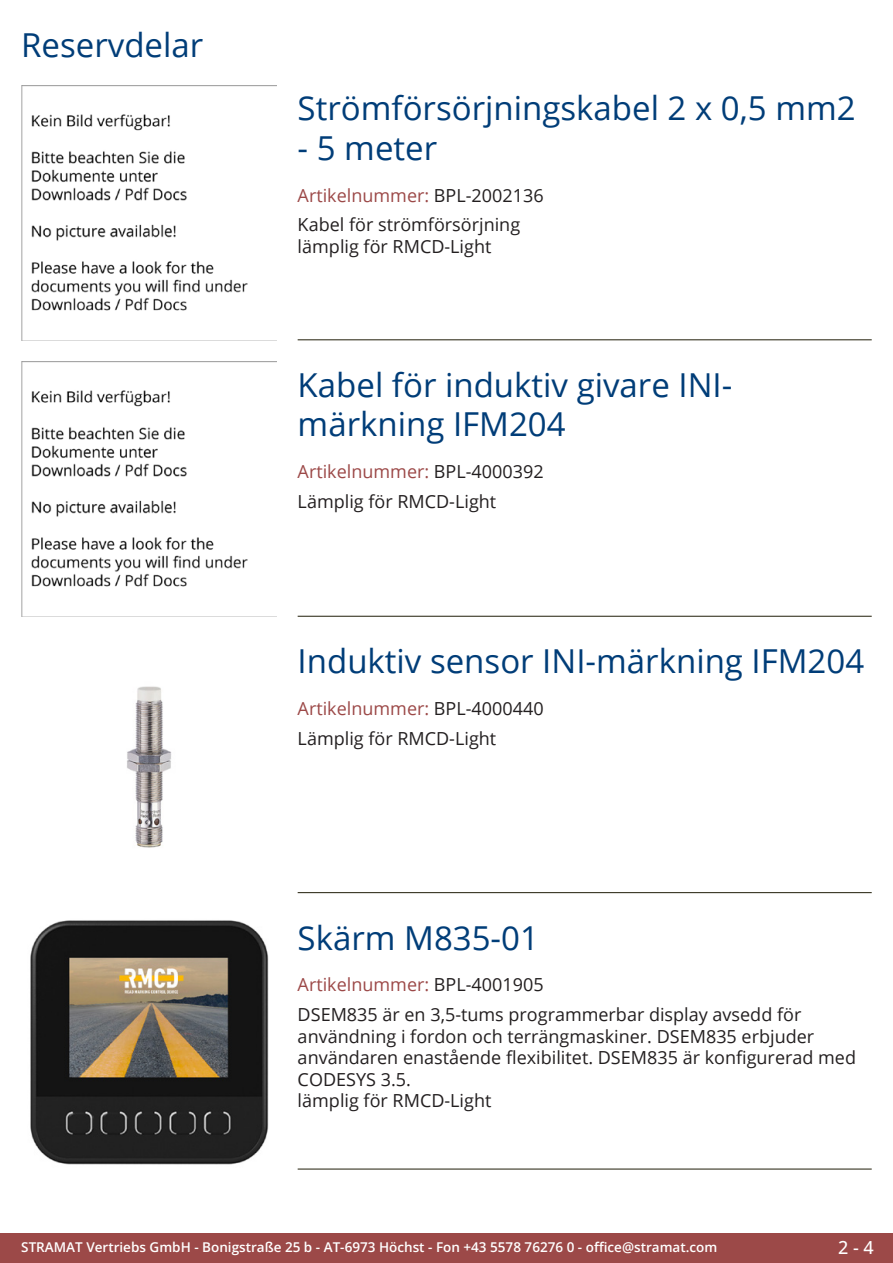
<style>
.page{position:relative;width:893px;height:1263px;background:#fff}
.page>*{position:absolute;margin:0;border:0;box-sizing:border-box;transform-origin:0 0}
.Produkttitel{font:33px/39.6px "Open Sans";color:#003d78}
.RastTitel{font:33px "Open Sans";color:#003d78}
.Beschreibung_Text{font:18px/21.6px "Open Sans";color:#231f20}
.TechDaten_Überschrif{font:18px "Open Sans";color:#9c4948}
.t1{font:500 18px "Open Sans";color:#fff}
.t2{font:600 13.5px "Open Sans";color:#fff}
.s1{color:#231f20}
</style>
<div class="page">
<div style="left:0;top:1233px;width:893px;height:30px;background:#9c4948"></div>
<hr style="left:298px;top:340px;width:574px;height:1px;background:#201d08">
<hr style="left:298px;top:616px;width:574px;height:1px;background:#201d08">
<hr style="left:298px;top:892px;width:574px;height:1px;background:#201d08">
<hr style="left:298px;top:1169px;width:574px;height:1px;background:#201d08">
<img style="left:21px;top:85px;width:255px;height:255px">
<img style="left:21px;top:361px;width:255px;height:256px">
<img style="left:127px;top:686px;width:45px;height:162px">
<img style="left:30px;top:920px;width:239px;height:245px">
<p class="RastTitel" style="left:21px;top:22px;width:184px">Reservdelar</p>
<p class="Produkttitel" style="left:298px;top:88px;width:559px">Strömförsörjningskabel 2 x 0,5 mm2</p>
<p class="Produkttitel" style="left:298px;top:127px;width:141px">- 5 meter</p>
<p class="TechDaten_Überschrif" style="left:298px;top:183px;width:247px">Artikelnummer: <span class="s1">BPL-2002136</span></p>
<p class="Beschreibung_Text" style="left:298px;top:214px;width:224px">Kabel för strömförsörjning lämplig för RMCD-Light</p>
<p class="Produkttitel" style="left:298px;top:364px;width:436px">Kabel för induktiv givare INI&shy;märkning IFM204</p>
<p class="TechDaten_Überschrif" style="left:298px;top:459px;width:247px">Artikelnummer: <span class="s1">BPL-4000392</span></p>
<p class="Beschreibung_Text" style="left:298px;top:490px;width:200px">Lämplig för RMCD-Light</p>
<p class="Produkttitel" style="left:298px;top:640px;width:568px">Induktiv sensor INI-märkning IFM204</p>
<p class="TechDaten_Überschrif" style="left:298px;top:696px;width:247px">Artikelnummer: <span class="s1">BPL-4000440</span></p>
<p class="Beschreibung_Text" style="left:298px;top:727px;width:200px">Lämplig för RMCD-Light</p>
<p class="Produkttitel" style="left:298px;top:917px;width:243px">Skärm M835-01</p>
<p class="TechDaten_Überschrif" style="left:298px;top:972px;width:247px">Artikelnummer: <span class="s1">BPL-4001905</span></p>
<p class="Beschreibung_Text" style="left:298px;top:1003px;width:560px">DSEM835 är en 3,5-tums programmerbar display avsedd för användning i fordon och terrängmaskiner. DSEM835 erbjuder användaren enastående flexibilitet. DSEM835 är konfigurerad med CODESYS 3.5.<br>lämplig för RMCD-Light</p>
<p class="t2" style="left:21px;top:1238px;width:698px">STRAMAT Vertriebs GmbH - Bonigstraße 25 b - AT-6973 Höchst - Fon +43 5578 76276 0 - office@stramat.com</p>
<p class="t1" style="left:838px;top:1234px;width:37px">2 - 4</p>
</div>
